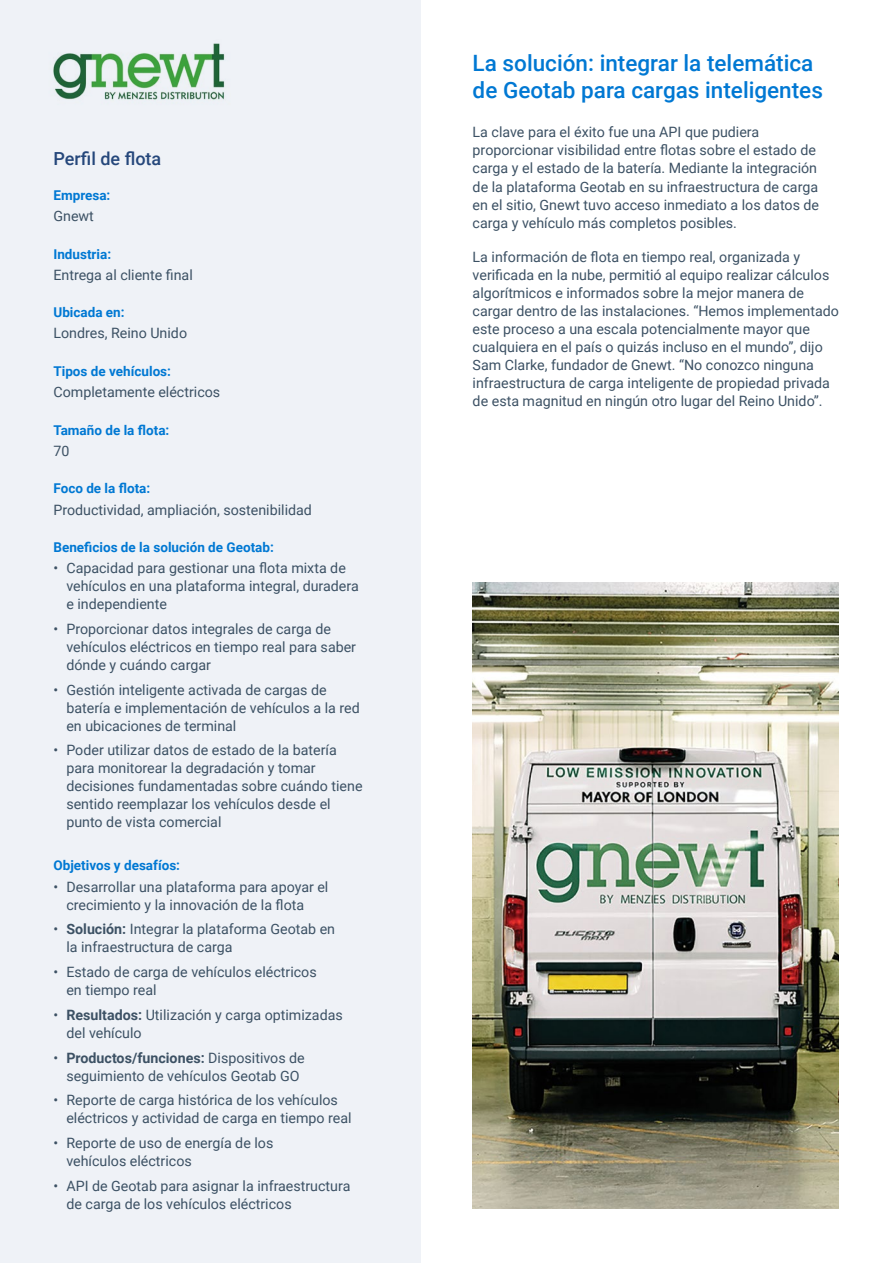
<style>
.page{position:relative;width:893px;height:1263px;background:#fff}
.page>*{position:absolute;margin:0;border:0;box-sizing:border-box;transform-origin:0 0}
.H2__Heading_2{font:500 22.5px/27px "Roboto";color:#0078d3}
.H3__Heading_3{font:500 18px "Roboto";color:#25477b}
.P__Body_Copy{font:14.25px/18px "Roboto";color:#3c5164}
.Paragraph_Style_4_te{font:700 13.5px "Roboto";color:#0078d3}
.s1{font-weight:700}
</style>
<div class="page">
<div style="left:0;top:0;width:420px;height:1263px;background:#eff2f7"></div>
<img style="left:473px;top:582px;width:366px;height:627px">
<img style="left:53px;top:43px;width:172px;height:57px">
<h3 class="H3__Heading_3" style="left:53px;top:146px;width:109px">Perfil de flota</h3>
<p class="Paragraph_Style_4_te" style="left:53px;top:186px;width:58px">Empresa:</p>
<p class="P__Body_Copy" style="left:53px;top:206px;width:42px">Gnewt</p>
<p class="Paragraph_Style_4_te" style="left:53px;top:244px;width:59px">Industria:</p>
<p class="P__Body_Copy" style="left:53px;top:265px;width:141px">Entrega al cliente final</p>
<p class="Paragraph_Style_4_te" style="left:53px;top:303px;width:73px">Ubicada en:</p>
<p class="P__Body_Copy" style="left:53px;top:324px;width:135px">Londres, Reino Unido</p>
<p class="Paragraph_Style_4_te" style="left:53px;top:362px;width:119px">Tipos de vehículos:</p>
<p class="P__Body_Copy" style="left:53px;top:382px;width:168px">Completamente eléctricos</p>
<p class="Paragraph_Style_4_te" style="left:53px;top:420px;width:117px">Tamaño de la flota:</p>
<p class="P__Body_Copy" style="left:53px;top:441px;width:18px">70</p>
<p class="Paragraph_Style_4_te" style="left:53px;top:479px;width:98px">Foco de la flota:</p>
<p class="P__Body_Copy" style="left:53px;top:500px;width:260px">Productividad, ampliación, sostenibilidad</p>
<p class="Paragraph_Style_4_te" style="left:53px;top:538px;width:222px">Beneficios de la solución de Geotab:</p>
<p class="P__Body_Copy" style="left:66px;top:559px;width:294px;text-indent:-13px">• Capacidad para gestionar una flota mixta de vehículos en una plataforma integral, duradera e independiente</p>
<p class="P__Body_Copy" style="left:66px;top:619px;width:291px;text-indent:-13px">• Proporcionar datos integrales de carga de vehículos eléctricos en tiempo real para saber dónde y cuándo cargar</p>
<p class="P__Body_Copy" style="left:66px;top:680px;width:295px;text-indent:-13px">• Gestión inteligente activada de cargas de batería e implementación de vehículos a la red en ubicaciones de terminal</p>
<p class="P__Body_Copy" style="left:66px;top:741px;width:298px;text-indent:-13px">• Poder utilizar datos de estado de la batería para monitorear la degradación y tomar decisiones fundamentadas sobre cuándo tiene sentido reemplazar los vehículos desde el punto de vista comercial</p>
<p class="Paragraph_Style_4_te" style="left:53px;top:856px;width:128px">Objetivos y desafíos:</p>
<p class="P__Body_Copy" style="left:66px;top:877px;width:264px;text-indent:-13px">• Desarrollar una plataforma para apoyar el crecimiento y la innovación de la flota</p>
<p class="P__Body_Copy" style="left:66px;top:920px;width:270px;text-indent:-13px">• <span class="s1">Solución:</span> Integrar la plataforma Geotab en la infraestructura de carga</p>
<p class="P__Body_Copy" style="left:66px;top:962px;width:252px;text-indent:-13px">• Estado de carga de vehículos eléctricos en tiempo real</p>
<p class="P__Body_Copy" style="left:66px;top:1005px;width:278px;text-indent:-13px">• <span class="s1">Resultados:</span> Utilización y carga optimizadas del vehículo</p>
<p class="P__Body_Copy" style="left:53px;top:1048px;width:253px;text-align:center">• <span class="s1">Productos/funciones:</span> Dispositivos de seguimiento de vehículos Geotab GO</p>
<p class="P__Body_Copy" style="left:66px;top:1091px;width:287px;text-indent:-13px">• Reporte de carga histórica de los vehículos eléctricos y actividad de carga en tiempo real</p>
<p class="P__Body_Copy" style="left:66px;top:1133px;width:208px;text-indent:-13px">• Reporte de uso de energía de los vehículos eléctricos</p>
<p class="P__Body_Copy" style="left:66px;top:1176px;width:285px;text-indent:-13px">• API de Geotab para asignar la infraestructura de carga de los vehículos eléctricos</p>
<h2 class="H2__Heading_2" style="left:473px;top:49px;width:352px">La solución: integrar la telemática de Geotab para cargas inteligentes</h2>
<p class="P__Body_Copy" style="left:473px;top:123px;width:348px">La clave para el éxito fue una API que pudiera proporcionar visibilidad entre flotas sobre el estado de carga y el estado de la batería. Mediante la integración de la plataforma Geotab en su infraestructura de carga en el sitio, Gnewt tuvo acceso inmediato a los datos de carga y vehículo más completos posibles.</p>
<p class="P__Body_Copy" style="left:473px;top:247px;width:368px">La información de flota en tiempo real, organizada y verificada en la nube, permitió al equipo realizar cálculos algorítmicos e informados sobre la mejor manera de cargar dentro de las instalaciones. “Hemos implementado este proceso a una escala potencialmente mayor que cualquiera en el país o quizás incluso en el mundo”, dijo Sam Clarke, fundador de Gnewt. “No conozco ninguna infraestructura de carga inteligente de propiedad privada de esta magnitud en ningún otro lugar del Reino Unido”.</p>
</div>
